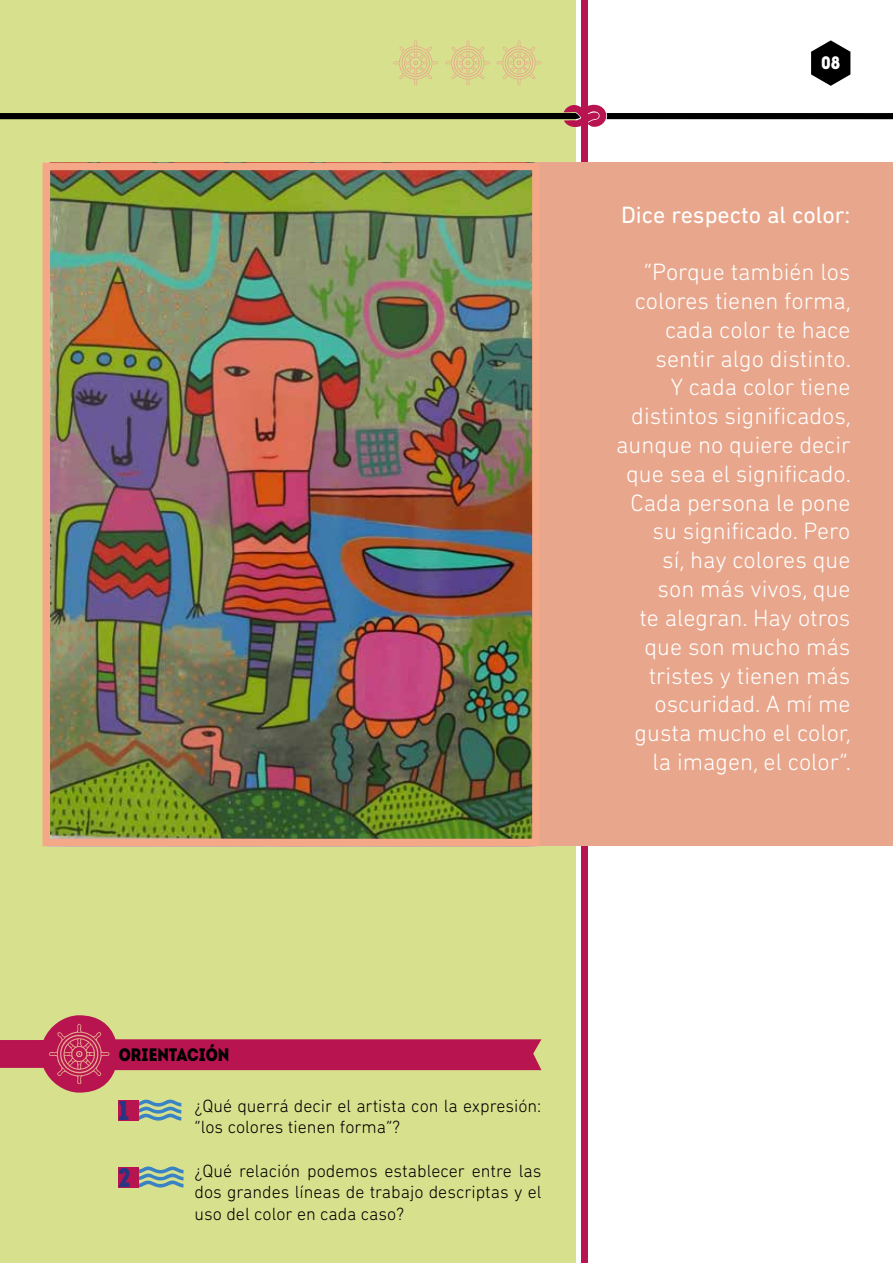
<style>
.page{position:relative;width:893px;height:1263px;background:#fff}
.page>*{position:absolute;margin:0;border:0;box-sizing:border-box;transform-origin:0 0}
.t1{font:27px "Intro Cond Black Free";color:#283583}
.t2{font:300 24px/28.8px "DIN Next Rounded LT Pro";color:#fff;text-align:right}
.t3{font:24px "DIN Next Rounded LT Pro";color:#fff}
.t4{font:300 18px/21.6px "DIN Next Rounded LT Pro";color:#000}
.t5{font:18px "Intro Cond Black Free";color:#000}
.t6{font:18px "Intro Cond Black Free";color:#fff}
</style>
<div class="page">
<div style="left:0;top:0;width:575px;height:1263px;background:#d7e18d"></div>
<div style="left:581px;top:0;width:7px;height:1263px;background:#b71450"></div>
<svg style="left:0;top:100px;width:893px;height:29px"></svg>
<svg style="left:811px;top:40px;width:39px;height:46px"></svg>
<svg style="left:393px;top:40px;width:45px;height:46px"></svg>
<svg style="left:445px;top:40px;width:97px;height:46px"></svg>
<div style="left:536px;top:163px;width:357px;height:683px;background:#e8a78c"></div>
<img style="left:52px;top:172px;width:479px;height:665px">
<div style="left:43px;top:163px;width:497px;height:683px;border:8px solid #f5a887"></div>
<svg style="left:136px;top:1166px;width:47px;height:22px"></svg>
<div style="left:118px;top:1167px;width:21px;height:20px;background:#b71450"></div>
<svg style="left:0;top:1015px;width:541px;height:106px"></svg>
<div style="left:118px;top:1100px;width:21px;height:20px;background:#b71450"></div>
<p class="t6" style="left:821px;top:51px;width:21px">08</p>
<p class="t3" style="left:621px;top:201px;width:231px">Dice respecto al color:</p>
<p class="t2" style="left:616px;top:257px;width:236px">“Porque también los colores tienen forma, cada color te hace sentir algo distinto.<br>Y cada color tiene distintos significados, aunque no quiere decir que sea el significado.<br>Cada persona le pone su significado. Pero<br>sí, hay colores que<br>son más vivos, que<br>te alegran. Hay otros que son mucho más tristes y tienen más oscuridad. A mí me gusta mucho el color, la imagen, el color”.</p>
<p class="t5" style="left:119px;top:1042px;width:112px">ORIENTACIÓN</p>
<p class="t1" style="left:118px;top:1092px;width:12px">1</p>
<p class="t1" style="left:118px;top:1159px;width:14px">2</p>
<p class="t4" style="left:195px;top:1094px;width:348px">¿Qué querrá decir el artista con la expresión: “los colores tienen forma”?</p>
<p class="t4" style="left:195px;top:1159px;width:348px;text-align:justify">¿Qué relación podemos establecer entre las dos grandes líneas de trabajo descriptas y el uso del color en cada caso?</p>
</div>
